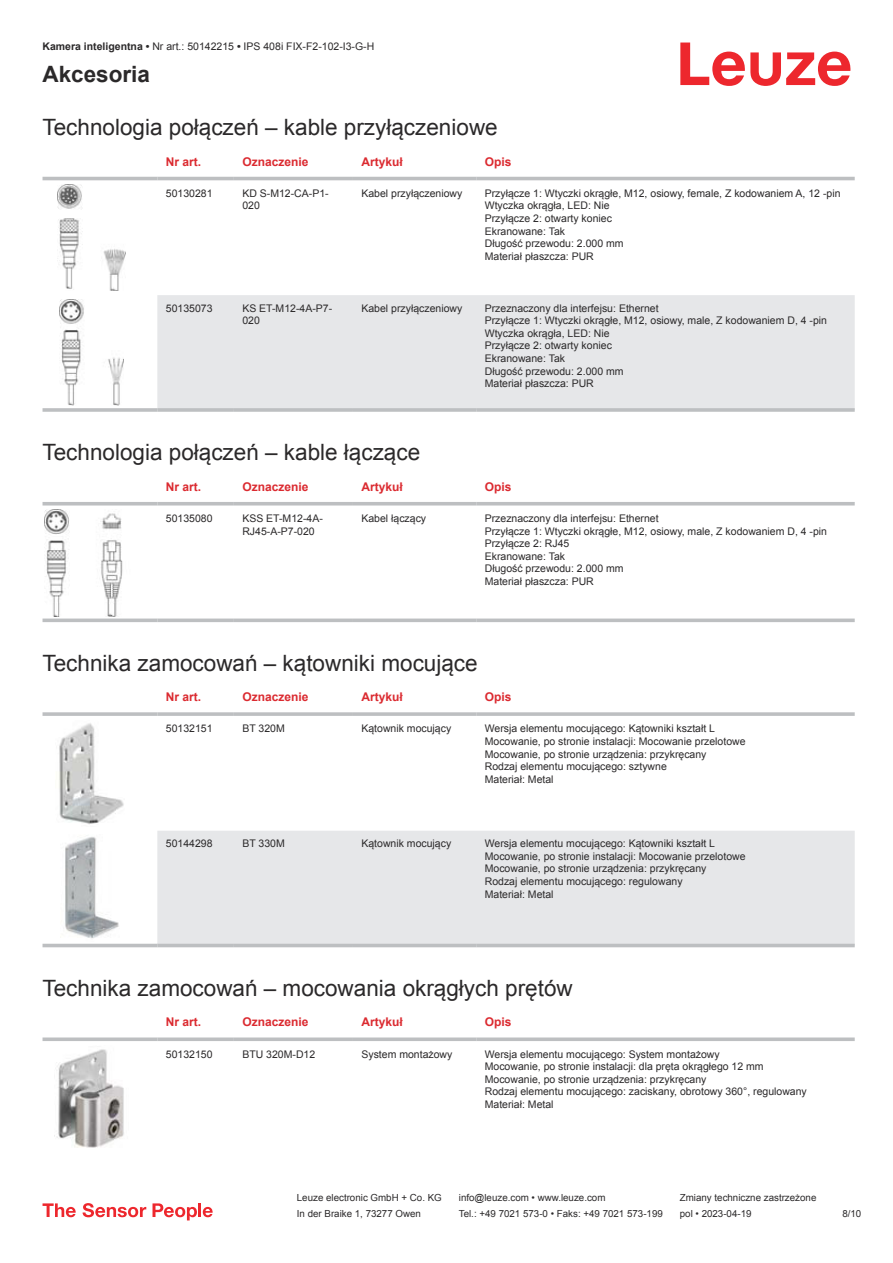
<style>
.page{position:relative;width:893px;height:1263px;background:#fff}
.page>*{position:absolute;margin:0;border:0;box-sizing:border-box;transform-origin:0 0}
.t1{font:22.5px "Arial";color:#2b292a}
.t2{font:700 22.5px "Arial";color:#2b292a}
.t3{font:700 12px "Arial";color:#db2a30}
.t4{font:10.5px/12.6px "Arial";color:#2b292a}
.t5{font:9.75px "Arial";color:#2b292a}
.s1{font-weight:700}
</style>
<div class="page">
<svg style="left:680px;top:43px;width:170px;height:43px"></svg>
<svg style="left:43px;top:176px;width:812px;height:80px"></svg>
<div style="left:157px;top:295px;width:698px;height:113px;background:#e6e7e9"></div>
<hr style="left:43px;top:177px;width:114px;height:3px;background:#bdbfc1">
<hr style="left:157px;top:177px;width:77px;height:3px;background:#bdbfc1">
<hr style="left:234px;top:177px;width:119px;height:3px;background:#bdbfc1">
<hr style="left:353px;top:177px;width:123px;height:3px;background:#bdbfc1">
<hr style="left:476px;top:177px;width:379px;height:3px;background:#bdbfc1">
<hr style="left:43px;top:408px;width:114px;height:4px;background:#bdbfc1">
<hr style="left:157px;top:408px;width:77px;height:4px;background:#c4c6c8">
<hr style="left:234px;top:408px;width:119px;height:4px;background:#bdbfc1">
<hr style="left:353px;top:408px;width:123px;height:4px;background:#bdbfc1">
<hr style="left:476px;top:408px;width:379px;height:4px;background:#c4c6c8">
<img style="left:57px;top:185px;width:68px;height:106px">
<img style="left:59px;top:299px;width:65px;height:107px">
<svg style="left:43px;top:505px;width:812px;height:112px"></svg>
<hr style="left:43px;top:502px;width:114px;height:3px;background:#bdbfc1">
<hr style="left:157px;top:502px;width:77px;height:3px;background:#bdbfc1">
<hr style="left:234px;top:502px;width:119px;height:3px;background:#bdbfc1">
<hr style="left:353px;top:502px;width:123px;height:3px;background:#bdbfc1">
<hr style="left:476px;top:502px;width:379px;height:3px;background:#bdbfc1">
<svg style="left:43px;top:618px;width:114px;height:4px"></svg>
<svg style="left:157px;top:618px;width:77px;height:4px"></svg>
<svg style="left:234px;top:618px;width:119px;height:4px"></svg>
<svg style="left:353px;top:618px;width:123px;height:4px"></svg>
<svg style="left:476px;top:618px;width:379px;height:4px;background:#c6c7c9"></svg>
<img style="left:45px;top:510px;width:93px;height:106px">
<svg style="left:43px;top:943px;width:812px;height:5px"></svg>
<div style="left:157px;top:831px;width:698px;height:113px;background:#e6e7e9"></div>
<svg style="left:43px;top:712px;width:114px;height:4px"></svg>
<svg style="left:157px;top:712px;width:77px;height:4px"></svg>
<svg style="left:234px;top:712px;width:119px;height:4px"></svg>
<svg style="left:353px;top:712px;width:123px;height:4px"></svg>
<svg style="left:476px;top:712px;width:379px;height:4px;background:#c3c5c7"></svg>
<hr style="left:43px;top:944px;width:114px;height:3px;background:#bdbfc1">
<hr style="left:157px;top:944px;width:77px;height:3px;background:#bdbfc1">
<hr style="left:234px;top:944px;width:119px;height:3px;background:#bdbfc1">
<hr style="left:353px;top:944px;width:123px;height:3px;background:#bdbfc1">
<hr style="left:476px;top:944px;width:379px;height:3px;background:#bdbfc1">
<img style="left:59px;top:723px;width:65px;height:101px">
<img style="left:65px;top:837px;width:54px;height:102px">
<svg style="left:43px;top:1037px;width:114px;height:4px"></svg>
<svg style="left:157px;top:1037px;width:77px;height:4px"></svg>
<svg style="left:234px;top:1037px;width:119px;height:4px"></svg>
<svg style="left:353px;top:1037px;width:123px;height:4px"></svg>
<svg style="left:476px;top:1037px;width:379px;height:4px;background:#c5c7c8"></svg>
<img style="left:54px;top:1049px;width:70px;height:99px">
<svg style="left:43px;top:1203px;width:33px;height:14px"></svg>
<svg style="left:83px;top:1203px;width:63px;height:14px"></svg>
<svg style="left:153px;top:1203px;width:44px;height:17px"></svg>
<hr style="left:198px;top:1203px;width:3px;height:14px;background:#ed272d">
<svg style="left:203px;top:1207px;width:10px;height:10px"></svg>
<p class="t4" style="left:43px;top:41px;width:333px"><span class="s1">Kamera inteligentna •</span> Nr art.: 50142215 <span class="s1">•</span> IPS 408i FIX-F2-102-I3-G-H</p>
<h1 class="t2" style="left:43px;top:66px;width:109px">Akcesoria</h1>
<h1 class="t1" style="left:43px;top:112px;width:457px">Technologia połączeń – kable przyłączeniowe</h1>
<p class="t3" style="left:166px;top:153px;width:37px">Nr art.</p>
<p class="t3" style="left:242px;top:157px;width:68px">Oznaczenie</p>
<p class="t3" style="left:361px;top:153px;width:43px">Artykuł</p>
<p class="t3" style="left:485px;top:157px;width:28px">Opis</p>
<p class="t4" style="left:166px;top:188px;width:48px">50130281</p>
<p class="t4" style="left:242px;top:187px;width:88px">KD S-M12-CA-P1-<br>020</p>
<p class="t4" style="left:361px;top:187px;width:102px">Kabel przyłączeniowy</p>
<p class="t4" style="left:485px;top:187px;width:357px">Przyłącze 1: Wtyczki okrągłe, M12, osiowy, female, Z kodowaniem A, 12 -pin<br>Wtyczka okrągła, LED: Nie<br>Przyłącze 2: otwarty koniec<br>Ekranowane: Tak<br>Długość przewodu: 2.000 mm<br>Materiał płaszcza: PUR</p>
<p class="t4" style="left:166px;top:303px;width:48px">50135073</p>
<p class="t4" style="left:242px;top:303px;width:91px">KS ET-M12-4A-P7-<br>020</p>
<p class="t4" style="left:361px;top:302px;width:102px">Kabel przyłączeniowy</p>
<p class="t4" style="left:485px;top:302px;width:344px">Przeznaczony dla interfejsu: Ethernet<br>Przyłącze 1: Wtyczki okrągłe, M12, osiowy, male, Z kodowaniem D, 4 -pin Wtyczka okrągła, LED: Nie<br>Przyłącze 2: otwarty koniec<br>Ekranowane: Tak<br>Długość przewodu: 2.000 mm<br>Materiał płaszcza: PUR</p>
<h1 class="t1" style="left:43px;top:437px;width:379px">Technologia połączeń – kable łączące</h1>
<p class="t3" style="left:166px;top:478px;width:37px">Nr art.</p>
<p class="t3" style="left:242px;top:482px;width:68px">Oznaczenie</p>
<p class="t3" style="left:361px;top:478px;width:43px">Artykuł</p>
<p class="t3" style="left:485px;top:482px;width:28px">Opis</p>
<p class="t4" style="left:166px;top:513px;width:48px">50135080</p>
<p class="t4" style="left:242px;top:513px;width:82px">KSS ET-M12-4A-<br>RJ45-A-P7-020</p>
<p class="t4" style="left:361px;top:512px;width:66px">Kabel łączący</p>
<p class="t4" style="left:485px;top:512px;width:344px">Przeznaczony dla interfejsu: Ethernet<br>Przyłącze 1: Wtyczki okrągłe, M12, osiowy, male, Z kodowaniem D, 4 -pin<br>Przyłącze 2: RJ45<br>Ekranowane: Tak<br>Długość przewodu: 2.000 mm<br>Materiał płaszcza: PUR</p>
<h1 class="t1" style="left:43px;top:647px;width:437px">Technika zamocowań – kątowniki mocujące</h1>
<p class="t3" style="left:166px;top:688px;width:37px">Nr art.</p>
<p class="t3" style="left:242px;top:692px;width:68px">Oznaczenie</p>
<p class="t3" style="left:361px;top:688px;width:43px">Artykuł</p>
<p class="t3" style="left:485px;top:692px;width:28px">Opis</p>
<p class="t4" style="left:166px;top:723px;width:48px">50132151</p>
<p class="t4" style="left:242px;top:723px;width:44px">BT 320M</p>
<p class="t4" style="left:361px;top:722px;width:91px">Kątownik mocujący</p>
<p class="t4" style="left:485px;top:722px;width:262px">Wersja elementu mocującego: Kątowniki kształt L Mocowanie, po stronie instalacji: Mocowanie przelotowe Mocowanie, po stronie urządzenia: przykręcany<br>Rodzaj elementu mocującego: sztywne<br>Materiał: Metal</p>
<p class="t4" style="left:166px;top:837px;width:48px">50144298</p>
<p class="t4" style="left:242px;top:838px;width:44px">BT 330M</p>
<p class="t4" style="left:361px;top:837px;width:91px">Kątownik mocujący</p>
<p class="t4" style="left:485px;top:837px;width:262px">Wersja elementu mocującego: Kątowniki kształt L Mocowanie, po stronie instalacji: Mocowanie przelotowe Mocowanie, po stronie urządzenia: przykręcany<br>Rodzaj elementu mocującego: regulowany<br>Materiał: Metal</p>
<h1 class="t1" style="left:43px;top:972px;width:532px">Technika zamocowań – mocowania okrągłych prętów</h1>
<p class="t3" style="left:166px;top:1014px;width:37px">Nr art.</p>
<p class="t3" style="left:242px;top:1017px;width:68px">Oznaczenie</p>
<p class="t3" style="left:361px;top:1014px;width:43px">Artykuł</p>
<p class="t3" style="left:485px;top:1017px;width:28px">Opis</p>
<p class="t4" style="left:166px;top:1048px;width:48px">50132150</p>
<p class="t4" style="left:242px;top:1047px;width:74px">BTU 320M-D12</p>
<p class="t4" style="left:361px;top:1047px;width:93px">System montażowy</p>
<p class="t4" style="left:485px;top:1047px;width:324px">Wersja elementu mocującego: System montażowy<br>Mocowanie, po stronie instalacji: dla pręta okrągłego 12 mm Mocowanie, po stronie urządzenia: przykręcany<br>Rodzaj elementu mocującego: zaciskany, obrotowy 360°, regulowany Materiał: Metal</p>
<p class="t5" style="left:297px;top:1191px;width:146px">Leuze electronic GmbH + Co. KG</p>
<p class="t5" style="left:459px;top:1191px;width:148px">info@leuze.com • www.leuze.com</p>
<p class="t5" style="left:680px;top:1191px;width:138px">Zmiany techniczne zastrzeżone</p>
<p class="t5" style="left:297px;top:1210px;width:126px">In der Braike 1, 73277 Owen</p>
<p class="t5" style="left:459px;top:1207px;width:205px">Tel.: +49 7021 573-0 • Faks: +49 7021 573-199</p>
<p class="t5" style="left:680px;top:1207px;width:73px">pol • 2023-04-19</p>
<p class="t5" style="left:842px;top:1210px;width:20px">8 /10</p>
</div>
